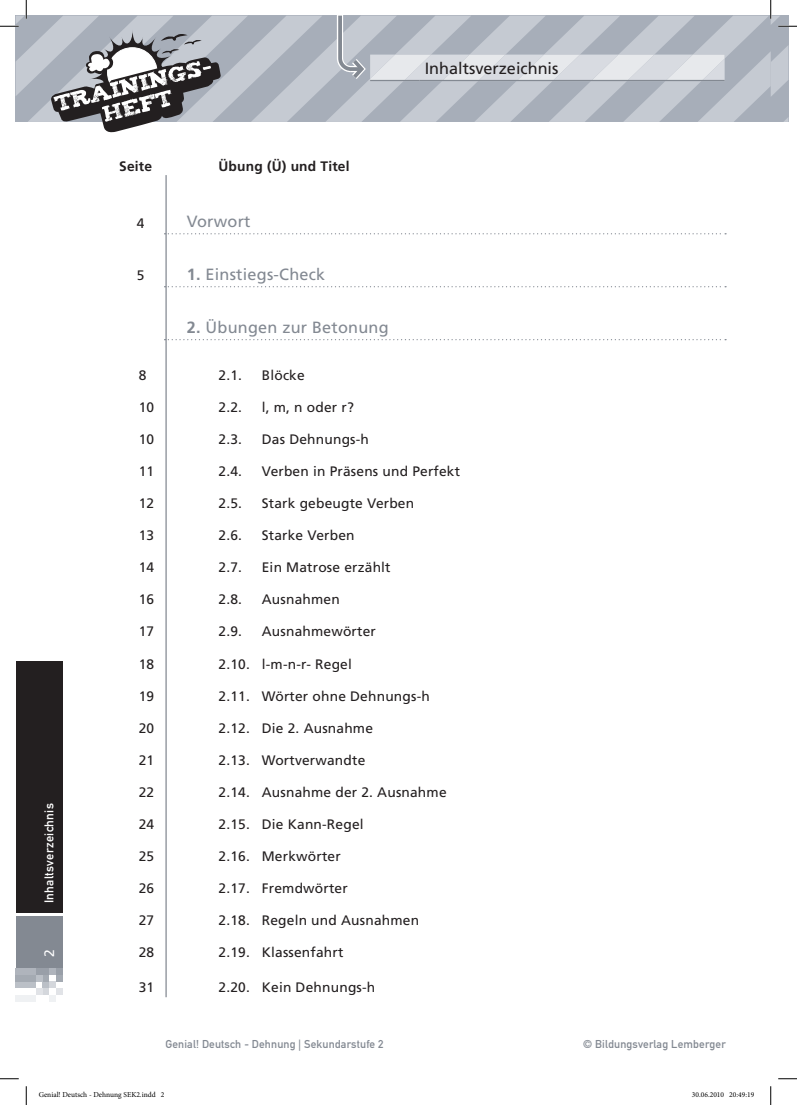
<style>
.page{position:relative;width:797px;height:1105px;background:#fff}
.page>*{position:absolute;margin:0;border:0;box-sizing:border-box;transform-origin:0 0}
.t1{font:16.25px "Frutiger LT Std";letter-spacing:.015em;color:#838992}
.t2{font:16.25px "Frutiger LT Std";color:#231f20}
.t3{font:13.75px "Frutiger LT Std";letter-spacing:.015em;color:#231f20}
.t4{font:700 13.75px "Frutiger LT Std";letter-spacing:.015em;color:#231f20}
.t5{font:13.75px "Frutiger LT Std";color:#fff}
.t6{font:12.5px "DIN Mittelschrift";letter-spacing:.025em;color:#fff}
.t7{font:11.25px "DIN Mittelschrift";letter-spacing:.015em;color:#838992}
.t8{font:7.5px "Minion Pro";color:#000}
.s1{font-weight:700}
</style>
<div class="page">
<div style="left:16px;top:661px;width:47px;height:252px;background:#231f20"></div>
<div style="left:16px;top:917px;width:47px;height:51px;background:#838992"></div>
<div style="left:42px;top:988px;width:7px;height:7px;background:#d4d7dc"></div>
<div style="left:36px;top:988px;width:6px;height:7px;background:#e1e3e7"></div>
<div style="left:56px;top:988px;width:7px;height:7px;background:#e1e3e7"></div>
<div style="left:42px;top:981px;width:7px;height:7px;background:#bbc0c7"></div>
<div style="left:16px;top:981px;width:20px;height:7px;background:#bbc0c7"></div>
<div style="left:49px;top:981px;width:7px;height:7px;background:#d4d7dc"></div>
<div style="left:42px;top:975px;width:7px;height:6px;background:#a4aab2"></div>
<svg style="left:36px;top:975px;width:6px;height:6px"></svg>
<div style="left:16px;top:975px;width:20px;height:6px;background:#a4aab2"></div>
<div style="left:56px;top:975px;width:7px;height:6px;background:#a4aab2"></div>
<div style="left:42px;top:968px;width:7px;height:7px;background:#999fa8"></div>
<div style="left:36px;top:968px;width:6px;height:7px;background:#999fa8"></div>
<div style="left:16px;top:968px;width:20px;height:7px;background:#afb4bc"></div>
<div style="left:56px;top:968px;width:7px;height:7px;background:#999fa8"></div>
<div style="left:49px;top:968px;width:7px;height:7px;background:#afb4bc"></div>
<div style="left:49px;top:995px;width:7px;height:6px;background:#eff1f3"></div>
<div style="left:16px;top:995px;width:20px;height:6px;background:#eff1f3"></div>
<hr style="left:165px;top:175px;width:2px;height:822px;background:#838992">
<svg style="left:164px;top:233px;width:562px;height:1px"></svg>
<svg style="left:164px;top:286px;width:562px;height:1px"></svg>
<svg style="left:164px;top:339px;width:562px;height:1px"></svg>
<svg style="left:0;top:1078px;width:19px;height:1px"></svg>
<svg style="left:778px;top:1078px;width:19px;height:1px"></svg>
<svg style="left:25px;top:1086px;width:2px;height:19px"></svg>
<svg style="left:0;top:0;width:797px;height:133px"></svg>
<svg style="left:770px;top:1086px;width:1px;height:19px"></svg>
<p class="t6" style="left:42px;top:903px;width:102px;rotate:-90deg">Inhaltsverzeichnis</p>
<p class="t5" style="left:41px;top:957px;width:9px;rotate:-90deg">2</p>
<p class="t4" style="left:119px;top:158px;width:34px">Seite</p>
<p class="t4" style="left:218px;top:158px;width:133px">Übung (Ü) und Titel</p>
<p class="t3" style="left:137px;top:215px;width:9px">4</p>
<p class="t1" style="left:187px;top:212px;width:65px">Vorwort</p>
<p class="t2" style="left:425px;top:58px;width:135px">Inhaltsverzeichnis</p>
<p class="t3" style="left:137px;top:268px;width:9px">5</p>
<p class="t1" style="left:187px;top:265px;width:140px"><span class="s1">1.</span> Einstiegs-Check</p>
<p class="t1" style="left:187px;top:318px;width:203px"><span class="s1">2.</span> Übungen zur Betonung</p>
<p class="t3" style="left:139px;top:367px;width:9px">8</p>
<p class="t3" style="left:218px;top:367px;width:25px">2.1.</p>
<p class="t3" style="left:262px;top:367px;width:44px">Blöcke</p>
<p class="t3" style="left:139px;top:399px;width:17px">10</p>
<p class="t3" style="left:218px;top:399px;width:25px">2.2.</p>
<p class="t3" style="left:262px;top:399px;width:94px">l, m, n oder r?</p>
<p class="t3" style="left:139px;top:431px;width:17px">10</p>
<p class="t3" style="left:218px;top:431px;width:25px">2.3.</p>
<p class="t3" style="left:262px;top:431px;width:109px">Das Dehnungs-h</p>
<p class="t3" style="left:139px;top:463px;width:17px">11</p>
<p class="t3" style="left:218px;top:463px;width:25px">2.4.</p>
<p class="t3" style="left:262px;top:463px;width:200px">Verben in Präsens und Perfekt</p>
<p class="t3" style="left:139px;top:495px;width:17px">12</p>
<p class="t3" style="left:218px;top:495px;width:25px">2.5.</p>
<p class="t3" style="left:262px;top:495px;width:154px">Stark gebeugte Verben</p>
<p class="t3" style="left:139px;top:527px;width:17px">13</p>
<p class="t3" style="left:218px;top:527px;width:25px">2.6.</p>
<p class="t3" style="left:262px;top:527px;width:94px">Starke Verben</p>
<p class="t3" style="left:139px;top:559px;width:17px">14</p>
<p class="t3" style="left:218px;top:559px;width:25px">2.7.</p>
<p class="t3" style="left:262px;top:559px;width:130px">Ein Matrose erzählt</p>
<p class="t3" style="left:139px;top:591px;width:17px">16</p>
<p class="t3" style="left:218px;top:591px;width:25px">2.8.</p>
<p class="t3" style="left:262px;top:591px;width:79px">Ausnahmen</p>
<p class="t3" style="left:139px;top:623px;width:17px">17</p>
<p class="t3" style="left:218px;top:623px;width:25px">2.9.</p>
<p class="t3" style="left:262px;top:623px;width:116px">Ausnahmewörter</p>
<p class="t3" style="left:139px;top:656px;width:17px">18</p>
<p class="t3" style="left:218px;top:656px;width:135px">2.10. l-m-n-r- Regel</p>
<p class="t3" style="left:139px;top:688px;width:17px">19</p>
<p class="t3" style="left:218px;top:688px;width:213px">2.11. Wörter ohne Dehnungs-h</p>
<p class="t3" style="left:139px;top:720px;width:17px">20</p>
<p class="t3" style="left:218px;top:720px;width:156px">2.12. Die 2. Ausnahme</p>
<p class="t3" style="left:139px;top:752px;width:17px">21</p>
<p class="t3" style="left:218px;top:752px;width:148px">2.13. Wortverwandte</p>
<p class="t3" style="left:139px;top:784px;width:17px">22</p>
<p class="t3" style="left:218px;top:784px;width:230px">2.14. Ausnahme der 2. Ausnahme</p>
<p class="t3" style="left:139px;top:816px;width:17px">24</p>
<p class="t3" style="left:218px;top:816px;width:147px">2.15. Die Kann-Regel</p>
<p class="t3" style="left:139px;top:848px;width:17px">25</p>
<p class="t3" style="left:218px;top:848px;width:124px">2.16. Merkwörter</p>
<p class="t3" style="left:139px;top:880px;width:17px">26</p>
<p class="t3" style="left:218px;top:880px;width:131px">2.17. Fremdwörter</p>
<p class="t3" style="left:139px;top:912px;width:17px">27</p>
<p class="t3" style="left:218px;top:912px;width:202px">2.18. Regeln und Ausnahmen</p>
<p class="t3" style="left:139px;top:944px;width:17px">28</p>
<p class="t3" style="left:218px;top:944px;width:126px">2.19. Klassenfahrt</p>
<p class="t3" style="left:139px;top:979px;width:17px">31</p>
<p class="t3" style="left:218px;top:979px;width:158px">2.20. Kein Dehnungs-h</p>
<p class="t7" style="left:165px;top:1038px;width:220px">Genial! Deutsch - Dehnung | Sekundarstufe 2</p>
<p class="t7" style="left:583px;top:1038px;width:144px">© Bildungsverlag Lemberger</p>
<p class="t8" style="left:39px;top:1090px;width:127px">Genial! Deutsch - Dehnung SEK2.indd 2</p>
<p class="t8" style="left:692px;top:1090px;width:64px">30.06.2010 20:49:19</p>
</div>
